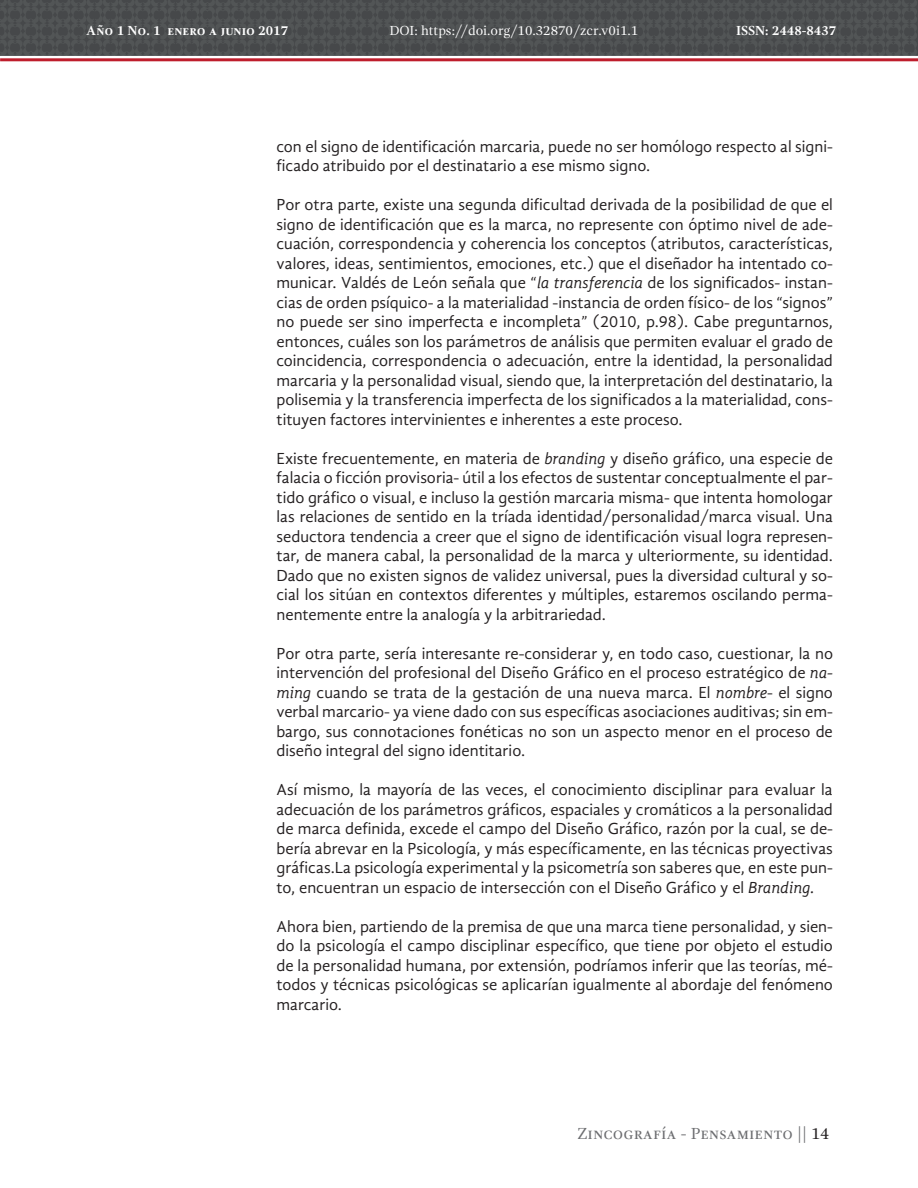
<style>
.page{position:relative;width:918px;height:1188px;background:#fff}
.page>*{position:absolute;margin:0;border:0;box-sizing:border-box;transform-origin:0 0}
.t1{font:16.5px/19.5px "Gandhi Sans";color:#231f20;text-align:justify}
.t2{font:16.5px "Gandhi Serif";color:#6c6d70}
.t3{font:13.5px "Gandhi Serif";color:#fff}
.t4{font:700 13.5px "Gandhi Serif";color:#fff}
.s1{font-style:italic}
.s2{color:#231f20}
</style>
<div class="page">
<div style="left:0;top:0;width:918px;height:56px;background:#4c4f50"></div>
<hr style="left:0;top:58px;width:918px;height:3px;background:#be1d2c">
<p class="t4" style="left:86px;top:23px;width:203px">Año 1 No. 1 enero a junio 2017</p>
<p class="t3" style="left:389px;top:23px;width:250px">DOI: https://doi.org/10.32870/zcr.v0i1.1</p>
<p class="t4" style="left:736px;top:23px;width:102px">ISSN: 2448-8437</p>
<p class="t1" style="left:277px;top:136px;width:558px">con el signo de identificación marcaria, puede no ser homólogo respecto al signi&shy;ficado atribuido por el destinatario a ese mismo signo.</p>
<p class="t1" style="left:277px;top:195px;width:558px">Por otra parte, existe una segunda dificultad derivada de la posibilidad de que el signo de identificación que es la marca, no represente con óptimo nivel de ade&shy;cuación, correspondencia y coherencia los conceptos (atributos, características, valores, ideas, sentimientos, emociones, etc.) que el diseñador ha intentado co&shy;municar. Valdés de León señala que “<span class="s1">la transferencia</span> de los significados- instan&shy;cias de orden psíquico- a la materialidad -instancia de orden físico- de los “signos” no puede ser sino imperfecta e incompleta” (2010, p.98). Cabe preguntarnos, entonces, cuáles son los parámetros de análisis que permiten evaluar el grado de coincidencia, correspondencia o adecuación, entre la identidad, la personalidad marcaria y la personalidad visual, siendo que, la interpretación del destinatario, la polisemia y la transferencia imperfecta de los significados a la materialidad, cons&shy;tituyen factores intervinientes e inherentes a este proceso.</p>
<p class="t1" style="left:277px;top:448px;width:558px">Existe frecuentemente, en materia de <span class="s1">branding</span> y diseño gráfico, una especie de falacia o ficción provisoria- útil a los efectos de sustentar conceptualmente el par&shy;tido gráfico o visual, e incluso la gestión marcaria misma- que intenta homologar las relaciones de sentido en la tríada identidad/personalidad/marca visual. Una seductora tendencia a creer que el signo de identificación visual logra represen&shy;tar, de manera cabal, la personalidad de la marca y ulteriormente, su identidad.<br>Dado que no existen signos de validez universal, pues la diversidad cultural y so&shy;cial los sitúan en contextos diferentes y múltiples, estaremos oscilando perma&shy;nentemente entre la analogía y la arbitrariedad.</p>
<p class="t1" style="left:277px;top:643px;width:558px">Por otra parte, sería interesante re-considerar y, en todo caso, cuestionar, la no intervención del profesional del Diseño Gráfico en el proceso estratégico de <span class="s1">na&shy;ming</span> cuando se trata de la gestación de una nueva marca. El <span class="s1">nombre</span>- el signo verbal marcario- ya viene dado con sus específicas asociaciones auditivas; sin em&shy;bargo, sus connotaciones fonéticas no son un aspecto menor en el proceso de diseño integral del signo identitario.</p>
<p class="t1" style="left:277px;top:780px;width:558px">Así mismo, la mayoría de las veces, el conocimiento disciplinar para evaluar la adecuación de los parámetros gráficos, espaciales y cromáticos a la personalidad de marca definida, excede el campo del Diseño Gráfico, razón por la cual, se de&shy;bería abrevar en la Psicología, y más específicamente, en las técnicas proyectivas gráficas.La psicología experimental y la psicometría son saberes que, en este pun&shy;to, encuentran un espacio de intersección con el Diseño Gráfico y el <span class="s1">Branding.</span></p>
<p class="t1" style="left:277px;top:916px;width:558px">Ahora bien, partiendo de la premisa de que una marca tiene personalidad, y sien&shy;do la psicología el campo disciplinar específico, que tiene por objeto el estudio de la personalidad humana, por extensión, podríamos inferir que las teorías, mé&shy;todos y técnicas psicológicas se aplicarían igualmente al abordaje del fenómeno marcario.</p>
<p class="t2" style="left:577px;top:1124px;width:253px">Zincografía - Pensamiento || <span class="s2">14</span></p>
</div>
